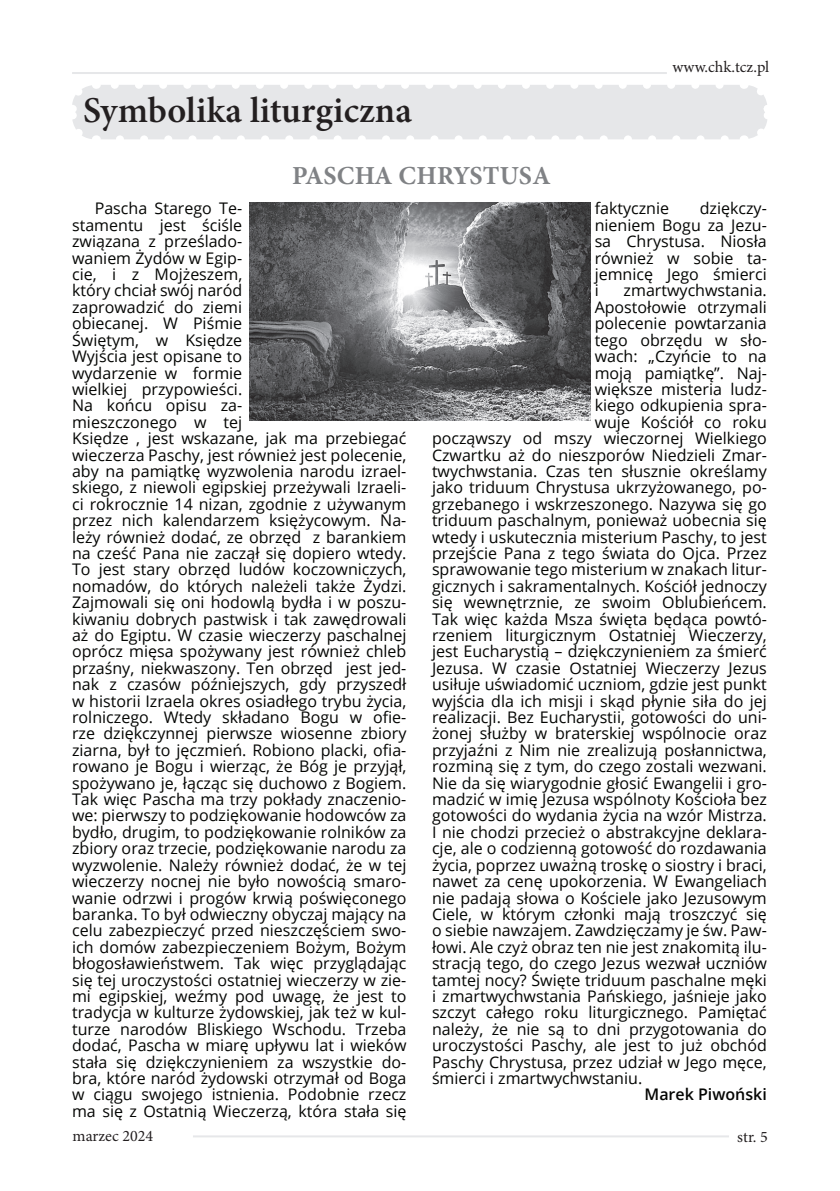
<style>
.page{position:relative;width:840px;height:1191px;background:#fff}
.page>*{position:absolute;margin:0;border:0;box-sizing:border-box;transform-origin:0 0}
.t1{font:600 36.4px "Minion Pro";color:#231f20}
.t2{font:700 26px "Minion Pro";color:#808285}
.t3{font:16px/16.4px "Open Sans";color:#040503}
.t4{font:16px "Minion Pro";color:#231f20}
.t5{font:600 16px "Open Sans";color:#040503}
</style>
<div class="page">
<hr style="left:72px;top:72px;width:594px;height:2px;background:#e6e7e9">
<hr style="left:193px;top:1135px;width:535px;height:2px;background:#e6e7e9">
<div style="left:72px;top:85px;width:695px;height:54px;background:#e6e7e9;border-radius:24px"></div>
<svg style="left:120px;top:135px;width:609px;height:4px"></svg>
<svg style="left:111px;top:85px;width:608px;height:4px"></svg>
<svg style="left:742px;top:85px;width:25px;height:54px"></svg>
<svg style="left:72px;top:85px;width:25px;height:54px"></svg>
<img style="left:249px;top:203px;width:341px;height:218px">
<p class="t4" style="left:672px;top:56px;width:98px">www.chk.tcz.pl</p>
<h1 class="t1" style="left:83px;top:85px;width:330px">Symbolika liturgiczna</h1>
<h2 class="t2" style="left:292px;top:157px;width:32px">PASCHA</h2>
<h2 class="t2" style="left:398px;top:157px;width:36px">CHRYSTUSA</h2>
<p class="t3" style="left:72px;top:200px;width:336px;text-indent:23px">Pascha Starego Te-<br>stamentu jest ściśle<br>związana z prześlado-<br>waniem Żydów w Egip-<br>cie, i z Mojżeszem,<br>który chciał swój naród<br>zaprowadzić do ziemi<br>obiecanej. W Piśmie<br>Świętym, w Księdze<br>Wyjścia jest opisane to<br>wydarzenie w formie<br>wielkiej przypowieści.<br>Na końcu opisu za-<br>mieszczonego w tej<br>Księdze , jest wskazane, jak ma przebiegać wieczerza Paschy, jest również jest polecenie, aby na pamiątkę wyzwolenia narodu izrael&shy;skiego, z niewoli egipskiej przeżywali Izraeli&shy;ci rokrocznie 14 nizan, zgodnie z używanym przez nich kalendarzem księżycowym. Na&shy;leży również dodać, ze obrzęd z barankiem na cześć Pana nie zaczął się dopiero wtedy.<br>To jest stary obrzęd ludów koczowniczych, nomadów, do których należeli także Żydzi.<br>Zajmowali się oni hodowlą bydła i w poszu&shy;kiwaniu dobrych pastwisk i tak zawędrowali aż do Egiptu. W czasie wieczerzy paschalnej oprócz mięsa spożywany jest również chleb przaśny, niekwaszony. Ten obrzęd jest jed&shy;nak z czasów późniejszych, gdy przyszedł w historii Izraela okres osiadłego trybu życia, rolniczego. Wtedy składano Bogu w ofie&shy;rze dziękczynnej pierwsze wiosenne zbiory ziarna, był to jęczmień. Robiono placki, ofia&shy;rowano je Bogu i wierząc, że Bóg je przyjął, spożywano je, łącząc się duchowo z Bogiem.<br>Tak więc Pascha ma trzy pokłady znaczenio&shy;we: pierwszy to podziękowanie hodowców za bydło, drugim, to podziękowanie rolników za zbiory oraz trzecie, podziękowanie narodu za wyzwolenie. Należy również dodać, że w tej wieczerzy nocnej nie było nowością smaro&shy;wanie odrzwi i progów krwią poświęconego baranka. To był odwieczny obyczaj mający na celu zabezpieczyć przed nieszczęściem swo&shy;ich domów zabezpieczeniem Bożym, Bożym błogosławieństwem. Tak więc przyglądając się tej uroczystości ostatniej wieczerzy w zie&shy;mi egipskiej, weźmy pod uwagę, że jest to tradycja w kulturze żydowskiej, jak też w kul&shy;turze narodów Bliskiego Wschodu. Trzeba dodać, Pascha w miarę upływu lat i wieków stała się dziękczynieniem za wszystkie do&shy;bra, które naród żydowski otrzymał od Boga w ciągu swojego istnienia. Podobnie rzecz ma się z Ostatnią Wieczerzą, która stała się</p>
<p class="t3" style="left:594px;top:200px;width:76px">faktycznie</p>
<p class="t3" style="left:594px;top:200px;width:174px;text-align:justify;text-indent:105px">dziękczy&shy;nieniem Bogu za Jezu&shy;sa Chrystusa. Niosła również w sobie ta&shy;jemnicę Jego śmierci i</p>
<p class="t3" style="left:623px;top:282px;width:145px">zmartwychwstania.</p>
<p class="t3" style="left:594px;top:298px;width:173px">Apostołowie otrzymali</p>
<p class="t3" style="left:594px;top:315px;width:173px">polecenie powtarzania</p>
<p class="t3" style="left:594px;top:331px;width:173px">tego obrzędu w sło-</p>
<p class="t3" style="left:594px;top:348px;width:173px">wach: „Czyńcie to na</p>
<p class="t3" style="left:594px;top:364px;width:174px">moją pamiątkę”. Naj-</p>
<p class="t3" style="left:594px;top:380px;width:173px">większe misteria ludz-</p>
<p class="t3" style="left:594px;top:397px;width:173px">kiego odkupienia spra-</p>
<p class="t3" style="left:594px;top:413px;width:173px">wuje Kościół co roku</p>
<p class="t3" style="left:432px;top:430px;width:336px">począwszy od mszy wieczornej Wielkiego</p>
<p class="t3" style="left:432px;top:446px;width:336px">Czwartku aż do nieszporów Niedzieli Zmar-</p>
<p class="t3" style="left:432px;top:462px;width:336px">twychwstania. Czas ten słusznie określamy</p>
<p class="t3" style="left:432px;top:479px;width:336px">jako triduum Chrystusa ukrzyżowanego, po-</p>
<p class="t3" style="left:432px;top:495px;width:336px">grzebanego i wskrzeszonego. Nazywa się go</p>
<p class="t3" style="left:432px;top:512px;width:336px">triduum paschalnym, ponieważ uobecnia się</p>
<p class="t3" style="left:432px;top:528px;width:336px">wtedy i uskutecznia misterium Paschy, to jest</p>
<p class="t3" style="left:432px;top:544px;width:336px">przejście Pana z tego świata do Ojca. Przez</p>
<p class="t3" style="left:432px;top:561px;width:336px">sprawowanie tego misterium w znakach litur-</p>
<p class="t3" style="left:432px;top:577px;width:336px">gicznych i sakramentalnych. Kościół jednoczy</p>
<p class="t3" style="left:432px;top:594px;width:336px">się wewnętrznie, ze swoim Oblubieńcem.</p>
<p class="t3" style="left:432px;top:610px;width:336px">Tak więc każda Msza święta będąca powtó-</p>
<p class="t3" style="left:432px;top:626px;width:336px">rzeniem liturgicznym Ostatniej Wieczerzy,</p>
<p class="t3" style="left:432px;top:643px;width:336px">jest Eucharystią – dziękczynieniem za śmierć</p>
<p class="t3" style="left:432px;top:659px;width:336px">Jezusa. W czasie Ostatniej Wieczerzy Jezus</p>
<p class="t3" style="left:432px;top:676px;width:336px">usiłuje uświadomić uczniom, gdzie jest punkt</p>
<p class="t3" style="left:432px;top:692px;width:336px">wyjścia dla ich misji i skąd płynie siła do jej</p>
<p class="t3" style="left:432px;top:708px;width:336px">realizacji. Bez Eucharystii, gotowości do uni-</p>
<p class="t3" style="left:432px;top:725px;width:336px">żonej służby w braterskiej wspólnocie oraz</p>
<p class="t3" style="left:432px;top:741px;width:336px">przyjaźni z Nim nie zrealizują posłannictwa,</p>
<p class="t3" style="left:432px;top:758px;width:336px">rozminą się z tym, do czego zostali wezwani.</p>
<p class="t3" style="left:432px;top:774px;width:336px">Nie da się wiarygodnie głosić Ewangelii i gro-</p>
<p class="t3" style="left:432px;top:790px;width:336px">madzić w imię Jezusa wspólnoty Kościoła bez</p>
<p class="t3" style="left:432px;top:807px;width:336px">gotowości do wydania życia na wzór Mistrza.</p>
<p class="t3" style="left:432px;top:823px;width:336px">I nie chodzi przecież o abstrakcyjne deklara-</p>
<p class="t3" style="left:432px;top:840px;width:336px">cje, ale o codzienną gotowość do rozdawania</p>
<p class="t3" style="left:432px;top:856px;width:336px">życia, poprzez uważną troskę o siostry i braci,</p>
<p class="t3" style="left:432px;top:872px;width:336px">nawet za cenę upokorzenia. W Ewangeliach</p>
<p class="t3" style="left:432px;top:889px;width:336px">nie padają słowa o Kościele jako Jezusowym</p>
<p class="t3" style="left:432px;top:905px;width:336px">Ciele, w którym członki mają troszczyć się</p>
<p class="t3" style="left:432px;top:922px;width:336px">o siebie nawzajem. Zawdzięczamy je św. Paw-</p>
<p class="t3" style="left:432px;top:938px;width:336px">łowi. Ale czyż obraz ten nie jest znakomitą ilu-</p>
<p class="t3" style="left:432px;top:954px;width:336px">stracją tego, do czego Jezus wezwał uczniów</p>
<p class="t3" style="left:432px;top:971px;width:336px">tamtej nocy? Święte triduum paschalne męki</p>
<p class="t3" style="left:432px;top:987px;width:336px">i zmartwychwstania Pańskiego, jaśnieje jako</p>
<p class="t3" style="left:432px;top:1004px;width:336px">szczyt całego roku liturgicznego. Pamiętać</p>
<p class="t3" style="left:432px;top:1020px;width:336px">należy, że nie są to dni przygotowania do</p>
<p class="t3" style="left:432px;top:1036px;width:336px">uroczystości Paschy, ale jest to już obchód</p>
<p class="t3" style="left:432px;top:1053px;width:336px">Paschy Chrystusa, przez udział w Jego męce,</p>
<p class="t3" style="left:432px;top:1069px;width:212px">śmierci i zmartwychwstaniu.</p>
<p class="t5" style="left:644px;top:1083px;width:124px">Marek Piwoński</p>
<p class="t4" style="left:73px;top:1125px;width:82px">marzec 2024</p>
<p class="t4" style="left:736px;top:1126px;width:32px">str. 5</p>
</div>
